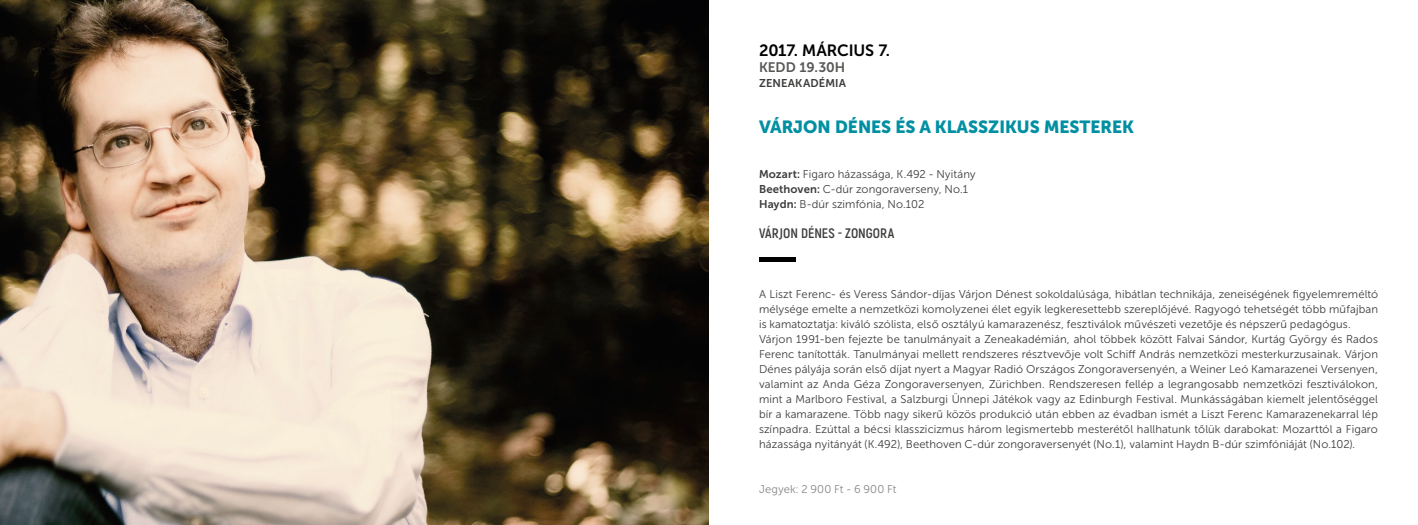
<style>
.page{position:relative;width:1418px;height:525px;background:#fff}
.page>*{position:absolute;margin:0;border:0;box-sizing:border-box;transform-origin:0 0}
.t1{font:17.5px "Museo Sans Cyrl 900";color:#0090a2}
.t2{font:16.25px "Museo Sans Cyrl 700";letter-spacing:-.005em;color:#000}
.t3{font:700 13.75px "Akrobat";color:#3c3c3b}
.t4{font:13.75px "Museo Sans Cyrl 700";color:#575756}
.t5{font:11.25px/15px "Museo Sans Cyrl 300";letter-spacing:.01em;color:#3c3c3b}
.t6{font:11.25px "Museo Sans Cyrl 300";letter-spacing:.015em;color:#878787}
.t7{font:11.25px "Museo Sans Cyrl 700";letter-spacing:.01em;color:#3c3c3b}
.s1{font-family:"Museo Sans Cyrl 700"}
</style>
<div class="page">
<div style="left:759px;top:257px;width:36px;height:5px;background:#000"></div>
<img style="left:0;top:0;width:709px;height:524px">
<h2 class="t2" style="left:759px;top:41px;width:133px">2017. MÁRCIUS 7.</h2>
<p class="t4" style="left:759px;top:59px;width:88px">KEDD 19.30H</p>
<p class="t7" style="left:759px;top:77px;width:88px">ZENEAKADÉMIA</p>
<h1 class="t1" style="left:759px;top:116px;width:376px">VÁRJON DÉNES ÉS A KLASSZIKUS MESTEREK</h1>
<p class="t5" style="left:759px;top:166px;width:218px"><span class="s1">Mozart:</span> Figaro házassága, K.492 - Nyitány<br><span class="s1">Beethoven:</span> C-dúr zongoraverseny, No.1<br><span class="s1">Haydn:</span> B-dúr szimfónia, No.102</p>
<p class="t3" style="left:759px;top:224px;width:137px">VÁRJON DÉNES - ZONGORA</p>
<p class="t5" style="left:759px;top:286px;width:620px">A Liszt Ferenc- és Veress Sándor-díjas Várjon Dénest sokoldalúsága, hibátlan technikája, zeneiségének figyelemreméltó mélysége emelte a nemzetközi komolyzenei élet egyik legkeresettebb szereplőjévé. Ragyogó tehetségét több műfajban is kamatoztatja: kiváló szólista, első osztályú kamarazenész, fesztiválok művészeti vezetője és népszerű pedagógus.<br>Várjon 1991-ben fejezte be tanulmányait a Zeneakadémián, ahol többek között Falvai Sándor, Kurtág György és Rados Ferenc tanították. Tanulmányai mellett rendszeres résztvevője volt Schiff András nemzetközi mesterkurzusainak. Várjon Dénes pályája során első díjat nyert a Magyar Radió Országos Zongoraversenyén, a Weiner Leó Kamarazenei Versenyen, valamint az Anda Géza Zongoraversenyen, Zürichben. Rendszeresen fellép a legrangosabb nemzetközi fesztiválokon, mint a Marlboro Festival, a Salzburgi Ünnepi Játékok vagy az Edinburgh Festival. Munkásságában kiemelt jelentőséggel bír a kamarazene. Több nagy sikerű közös produkció után ebben az évadban ismét a Liszt Ferenc Kamarazenekarral lép színpadra. Ezúttal a bécsi klasszicizmus három legismertebb mesterétől hallhatunk tőlük darabokat: Mozarttól a Figaro házassága nyitányát (K.492), Beethoven C-dúr zongoraversenyét (No.1), valamint Haydn B-dúr szimfóniáját (No.102).</p>
<p class="t6" style="left:759px;top:483px;width:139px">Jegyek: 2 900 Ft - 6 900 Ft</p>
</div>
